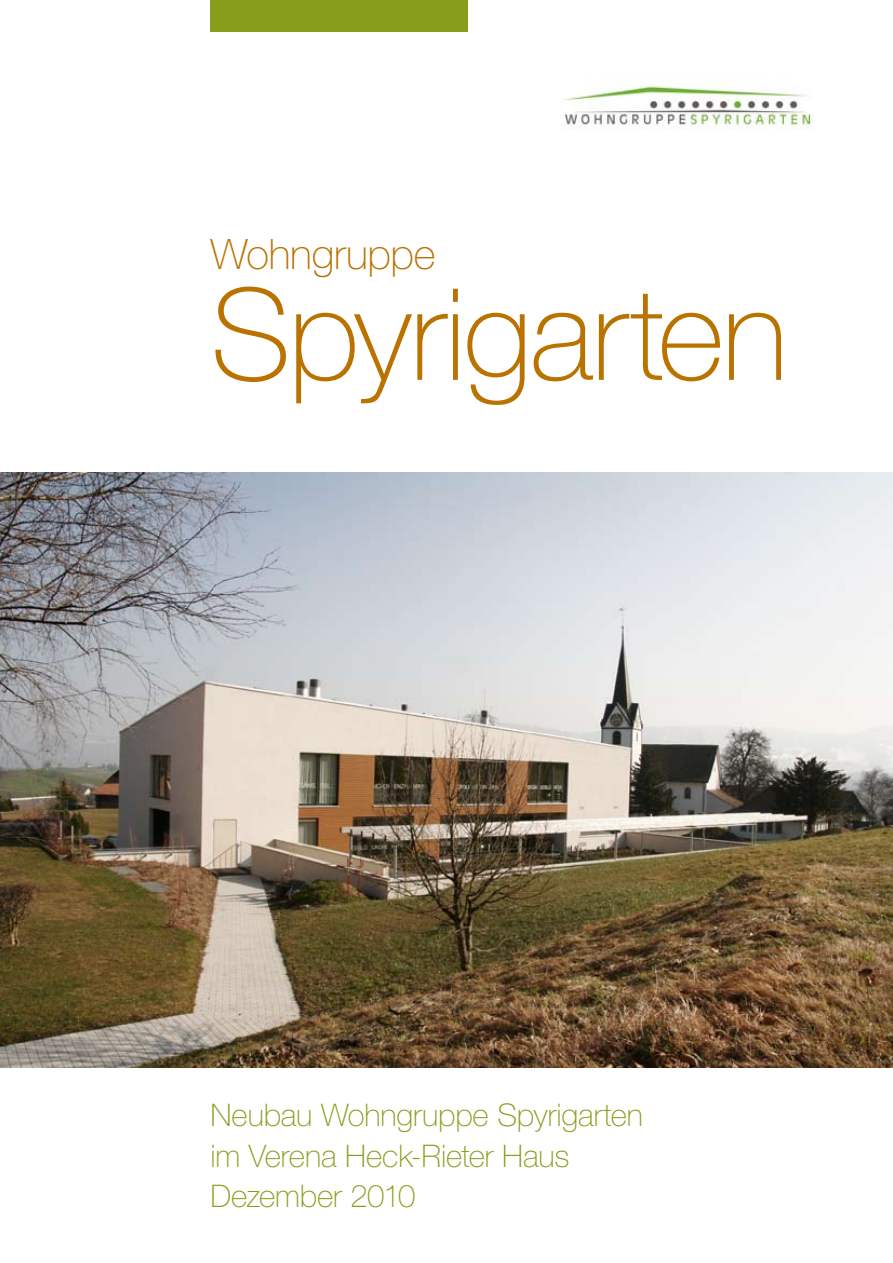
<style>
.page{position:relative;width:893px;height:1263px;background:#fff}
.page>*{position:absolute;margin:0;border:0;box-sizing:border-box;transform-origin:0 0}
.t1{font:100 127.65px "Helvetica Neue";letter-spacing:-.015em;color:#ba7201}
.t2{font:100 42px "Helvetica Neue";letter-spacing:-.005em;color:#ba7201}
.t3{font:100 31.2px/40.5px "Helvetica Neue";letter-spacing:-.005em;color:#899d1c}
</style>
<div class="page">
<img style="left:0;top:472px;width:893px;height:595px">
<img style="left:564px;top:85px;width:248px;height:46px">
<div style="left:210px;top:0;width:258px;height:32px;background:#899d1c"></div>
<h2 class="t2" style="left:210px;top:231px;width:227px">Wohngruppe</h2>
<h1 class="t1" style="left:210px;top:263px;width:579px">Spyrigarten</h1>
<p class="t3" style="left:210px;top:1095px;width:434px">Neubau Wohngruppe Spyrigarten im Verena Heck-Rieter Haus<br>Dezember 2010</p>
</div>
